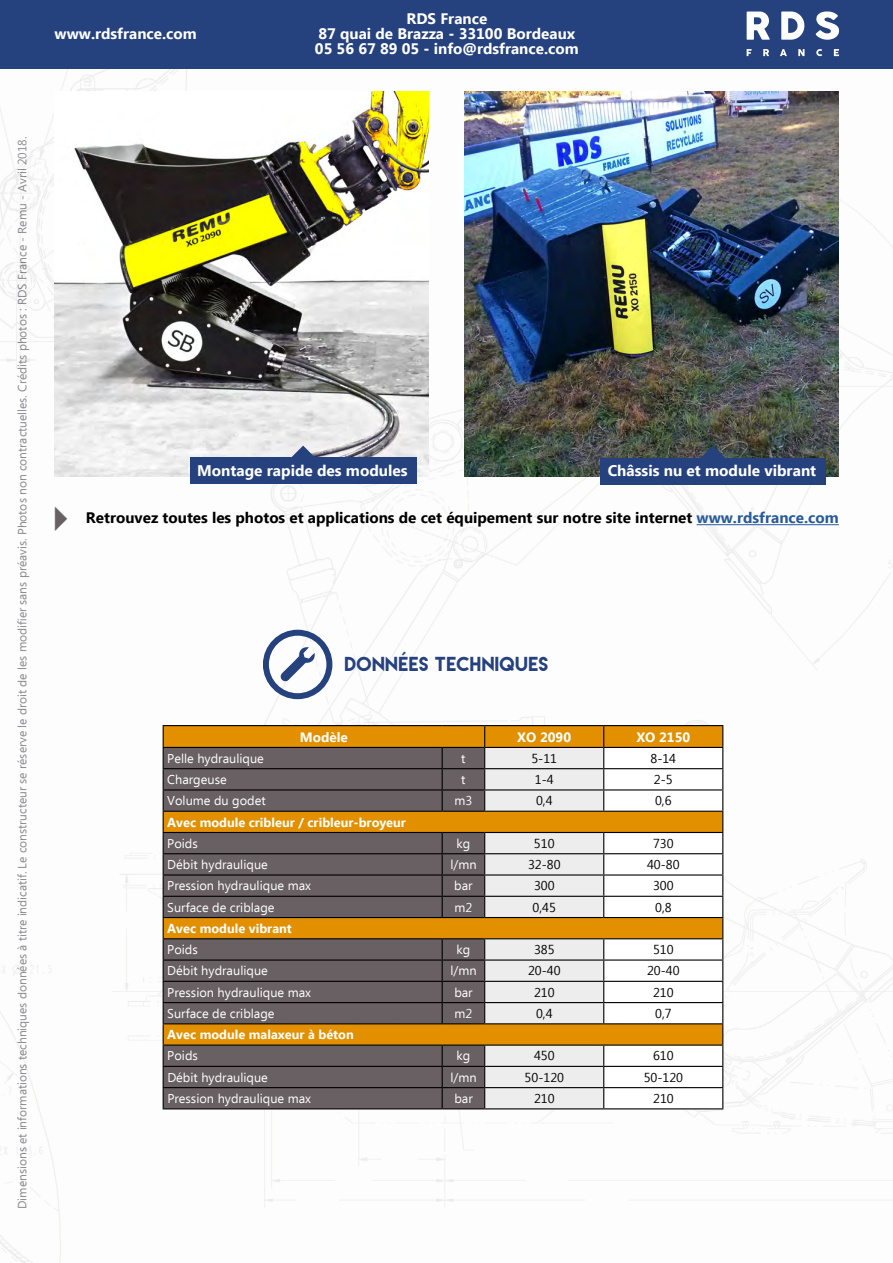
<style>
.page{position:relative;width:893px;height:1263px;background:#fff}
.page>*{position:absolute;margin:0;border:0;box-sizing:border-box;transform-origin:0 0}
.t1{font:18px "Lemon Milk";letter-spacing:.025em;color:#25417e}
.t2{font:700 15.3px "Ebrima";color:#fff}
.t3{font:700 15.15px "Ebrima";color:#000}
.t4{font:700 15.15px/15px "Ebrima";color:#fff;text-align:center}
.t5{font:700 13.5px "Ebrima";color:#fff}
.t6{font:12.75px "Ebrima";color:#fff}
.t7{font:12.75px "Ebrima";color:#000}
.t8{font:700 12.75px "Ebrima";color:#fff}
.t9{font:12px "Ebrima";color:#717076}
.s1{color:#686062}
.s2{color:#275b9b}
</style>
<div class="page">
<img style="left:0;top:68px;width:893px;height:1195px">
<svg style="left:279px;top:646px;width:36px;height:37px"></svg>
<div style="left:263px;top:630px;width:69px;height:69px;border:6px solid #25417e;border-radius:50%"></div>
<img style="left:54px;top:91px;width:374px;height:385px">
<img style="left:465px;top:91px;width:374px;height:385px">
<div style="left:190px;top:458px;width:226px;height:26px;background:#25417e"></div>
<svg style="left:291px;top:446px;width:24px;height:12px"></svg>
<div style="left:600px;top:458px;width:226px;height:26px;background:#25417e"></div>
<svg style="left:700px;top:446px;width:25px;height:12px"></svg>
<svg style="left:164px;top:726px;width:320px;height:21px;fill:#e29000"></svg>
<svg style="left:164px;top:748px;width:320px;height:360px;fill:#686062"></svg>
<hr style="left:163px;top:725px;width:279px;height:1px;background:#000">
<hr style="left:442px;top:725px;width:43px;height:1px;background:#000">
<hr style="left:485px;top:725px;width:119px;height:1px;background:#000">
<hr style="left:604px;top:725px;width:119px;height:1px;background:#000">
<hr style="left:163px;top:747px;width:279px;height:1px;background:#000">
<hr style="left:442px;top:747px;width:43px;height:1px;background:#000">
<hr style="left:163px;top:768px;width:279px;height:1px;background:#000">
<hr style="left:442px;top:768px;width:43px;height:1px;background:#000">
<hr style="left:163px;top:789px;width:279px;height:1px;background:#000">
<hr style="left:442px;top:789px;width:43px;height:1px;background:#000">
<svg style="left:442px;top:748px;width:1px;height:63px"></svg>
<hr style="left:163px;top:811px;width:279px;height:1px;background:#000">
<hr style="left:442px;top:811px;width:43px;height:1px;background:#000">
<hr style="left:163px;top:832px;width:279px;height:1px;background:#000">
<hr style="left:442px;top:832px;width:43px;height:1px;background:#000">
<hr style="left:163px;top:853px;width:279px;height:1px;background:#000">
<hr style="left:442px;top:853px;width:43px;height:1px;background:#000">
<hr style="left:163px;top:874px;width:279px;height:1px;background:#000">
<hr style="left:442px;top:874px;width:43px;height:1px;background:#000">
<hr style="left:163px;top:896px;width:279px;height:1px;background:#000">
<hr style="left:442px;top:896px;width:43px;height:1px;background:#000">
<svg style="left:442px;top:833px;width:1px;height:84px"></svg>
<hr style="left:163px;top:917px;width:279px;height:1px;background:#000">
<hr style="left:442px;top:917px;width:43px;height:1px;background:#000">
<hr style="left:163px;top:938px;width:279px;height:1px;background:#000">
<hr style="left:442px;top:938px;width:43px;height:1px;background:#000">
<hr style="left:163px;top:959px;width:279px;height:2px;background:#000">
<hr style="left:442px;top:959px;width:43px;height:2px;background:#000">
<hr style="left:163px;top:981px;width:279px;height:1px;background:#000">
<hr style="left:442px;top:981px;width:43px;height:1px;background:#000">
<hr style="left:163px;top:1002px;width:279px;height:1px;background:#000">
<hr style="left:442px;top:1002px;width:43px;height:1px;background:#000">
<svg style="left:442px;top:939px;width:1px;height:84px"></svg>
<hr style="left:163px;top:1023px;width:279px;height:1px;background:#000">
<hr style="left:442px;top:1023px;width:43px;height:1px;background:#000">
<hr style="left:163px;top:1044px;width:279px;height:2px;background:#000">
<hr style="left:442px;top:1044px;width:43px;height:2px;background:#000">
<hr style="left:163px;top:1066px;width:279px;height:1px;background:#000">
<hr style="left:442px;top:1066px;width:43px;height:1px;background:#000">
<hr style="left:163px;top:1087px;width:279px;height:1px;background:#000">
<svg style="left:163px;top:726px;width:1px;height:382px"></svg>
<hr style="left:442px;top:1087px;width:43px;height:1px;background:#000">
<svg style="left:442px;top:1046px;width:1px;height:62px"></svg>
<svg style="left:484px;top:726px;width:239px;height:382px"></svg>
<hr style="left:163px;top:1108px;width:279px;height:1px;background:#000">
<hr style="left:442px;top:1108px;width:43px;height:1px;background:#000">
<hr style="left:485px;top:1108px;width:119px;height:1px;background:#000">
<hr style="left:604px;top:1108px;width:119px;height:1px;background:#000">
<hr style="left:697px;top:524px;width:142px;height:1px;background:#275b9b">
<div style="left:0;top:0;width:893px;height:68px;background:#25417e"></div>
<svg style="left:747px;top:12px;width:23px;height:28px"></svg>
<svg style="left:781px;top:12px;width:23px;height:28px"></svg>
<svg style="left:747px;top:49px;width:4px;height:7px"></svg>
<svg style="left:763px;top:49px;width:6px;height:7px"></svg>
<svg style="left:780px;top:49px;width:7px;height:7px"></svg>
<svg style="left:798px;top:49px;width:6px;height:7px"></svg>
<svg style="left:816px;top:49px;width:6px;height:7px"></svg>
<svg style="left:834px;top:49px;width:5px;height:7px"></svg>
<svg style="left:816px;top:11px;width:23px;height:29px"></svg>
<p class="t4" style="left:55px;top:27px;width:144px">www.rdsfrance.com</p>
<p class="t4" style="left:315px;top:12px;width:265px">RDS France<br>87 quai de Brazza - 33100 Bordeaux<br>05 56 67 89 05 - info@rdsfrance.com</p>
<p class="t9" style="left:14px;top:1209px;width:1074px;rotate:-90deg">Dimensions et informations techniques données à titre indicatif. Le constructeur se réserve le droit de les modifier sans préavis. Photos non contractuelles. Crédits photos : RDS France - Remu - Avril 2018.</p>
<p class="t2" style="left:197px;top:459px;width:212px">Montage rapide des modules</p>
<p class="t2" style="left:608px;top:460px;width:210px">Châssis nu et module vibrant</p>
<p class="t3" style="left:41px;top:507px;width:800px"><span class="s1">✔</span> Retrouvez toutes les photos et applications de cet équipement sur notre site internet <span class="s2">www.rdsfrance.com</span></p>
<h1 class="t1" style="left:344px;top:652px;width:205px">DONNÉES TECHNIQUES</h1>
<p class="t5" style="left:300px;top:727px;width:49px">Modèle</p>
<p class="t5" style="left:517px;top:727px;width:55px">XO 2090</p>
<p class="t5" style="left:636px;top:727px;width:55px">XO 2150</p>
<p class="t6" style="left:167px;top:749px;width:98px">Pelle hydraulique</p>
<p class="t6" style="left:461px;top:749px;width:6px">t</p>
<p class="t7" style="left:531px;top:749px;width:27px">5-11</p>
<p class="t7" style="left:650px;top:749px;width:27px">8-14</p>
<p class="t6" style="left:167px;top:770px;width:61px">Chargeuse</p>
<p class="t6" style="left:461px;top:770px;width:6px">t</p>
<p class="t7" style="left:535px;top:770px;width:20px">1-4</p>
<p class="t7" style="left:654px;top:770px;width:20px">2-5</p>
<p class="t6" style="left:167px;top:792px;width:100px">Volume du godet</p>
<p class="t6" style="left:455px;top:792px;width:19px">m3</p>
<p class="t7" style="left:536px;top:792px;width:18px">0,4</p>
<p class="t7" style="left:655px;top:792px;width:18px">0,6</p>
<p class="t8" style="left:167px;top:812px;width:240px">Avec module cribleur / cribleur-broyeur</p>
<p class="t6" style="left:167px;top:834px;width:32px">Poids</p>
<p class="t6" style="left:457px;top:834px;width:15px">kg</p>
<p class="t7" style="left:534px;top:834px;width:22px">510</p>
<p class="t7" style="left:653px;top:834px;width:22px">730</p>
<p class="t6" style="left:167px;top:855px;width:102px">Débit hydraulique</p>
<p class="t6" style="left:450px;top:855px;width:28px">l/mn</p>
<p class="t7" style="left:528px;top:855px;width:34px">32-80</p>
<p class="t7" style="left:647px;top:855px;width:34px">40-80</p>
<p class="t6" style="left:167px;top:877px;width:145px">Pression hydraulique max</p>
<p class="t6" style="left:454px;top:877px;width:20px">bar</p>
<p class="t7" style="left:534px;top:877px;width:22px">300</p>
<p class="t7" style="left:653px;top:877px;width:22px">300</p>
<p class="t6" style="left:167px;top:898px;width:109px">Surface de criblage</p>
<p class="t6" style="left:455px;top:898px;width:19px">m2</p>
<p class="t7" style="left:533px;top:898px;width:25px">0,45</p>
<p class="t7" style="left:655px;top:898px;width:18px">0,8</p>
<p class="t8" style="left:167px;top:919px;width:126px">Avec module vibrant</p>
<p class="t6" style="left:167px;top:940px;width:32px">Poids</p>
<p class="t6" style="left:457px;top:940px;width:15px">kg</p>
<p class="t7" style="left:534px;top:940px;width:22px">385</p>
<p class="t7" style="left:653px;top:940px;width:22px">510</p>
<p class="t6" style="left:167px;top:962px;width:102px">Débit hydraulique</p>
<p class="t6" style="left:450px;top:962px;width:28px">l/mn</p>
<p class="t7" style="left:528px;top:962px;width:34px">20-40</p>
<p class="t7" style="left:647px;top:962px;width:34px">20-40</p>
<p class="t6" style="left:167px;top:983px;width:145px">Pression hydraulique max</p>
<p class="t6" style="left:454px;top:983px;width:20px">bar</p>
<p class="t7" style="left:534px;top:983px;width:22px">210</p>
<p class="t7" style="left:653px;top:983px;width:22px">210</p>
<p class="t6" style="left:167px;top:1004px;width:109px">Surface de criblage</p>
<p class="t6" style="left:455px;top:1004px;width:19px">m2</p>
<p class="t7" style="left:536px;top:1004px;width:18px">0,4</p>
<p class="t7" style="left:655px;top:1004px;width:18px">0,7</p>
<p class="t8" style="left:167px;top:1025px;width:188px">Avec module malaxeur à béton</p>
<p class="t6" style="left:167px;top:1047px;width:32px">Poids</p>
<p class="t6" style="left:457px;top:1047px;width:15px">kg</p>
<p class="t7" style="left:534px;top:1047px;width:22px">450</p>
<p class="t7" style="left:653px;top:1047px;width:22px">610</p>
<p class="t6" style="left:167px;top:1068px;width:102px">Débit hydraulique</p>
<p class="t6" style="left:450px;top:1068px;width:28px">l/mn</p>
<p class="t7" style="left:525px;top:1068px;width:41px">50-120</p>
<p class="t7" style="left:644px;top:1068px;width:41px">50-120</p>
<p class="t6" style="left:167px;top:1089px;width:145px">Pression hydraulique max</p>
<p class="t6" style="left:454px;top:1089px;width:20px">bar</p>
<p class="t7" style="left:534px;top:1089px;width:22px">210</p>
<p class="t7" style="left:653px;top:1089px;width:22px">210</p>
</div>
